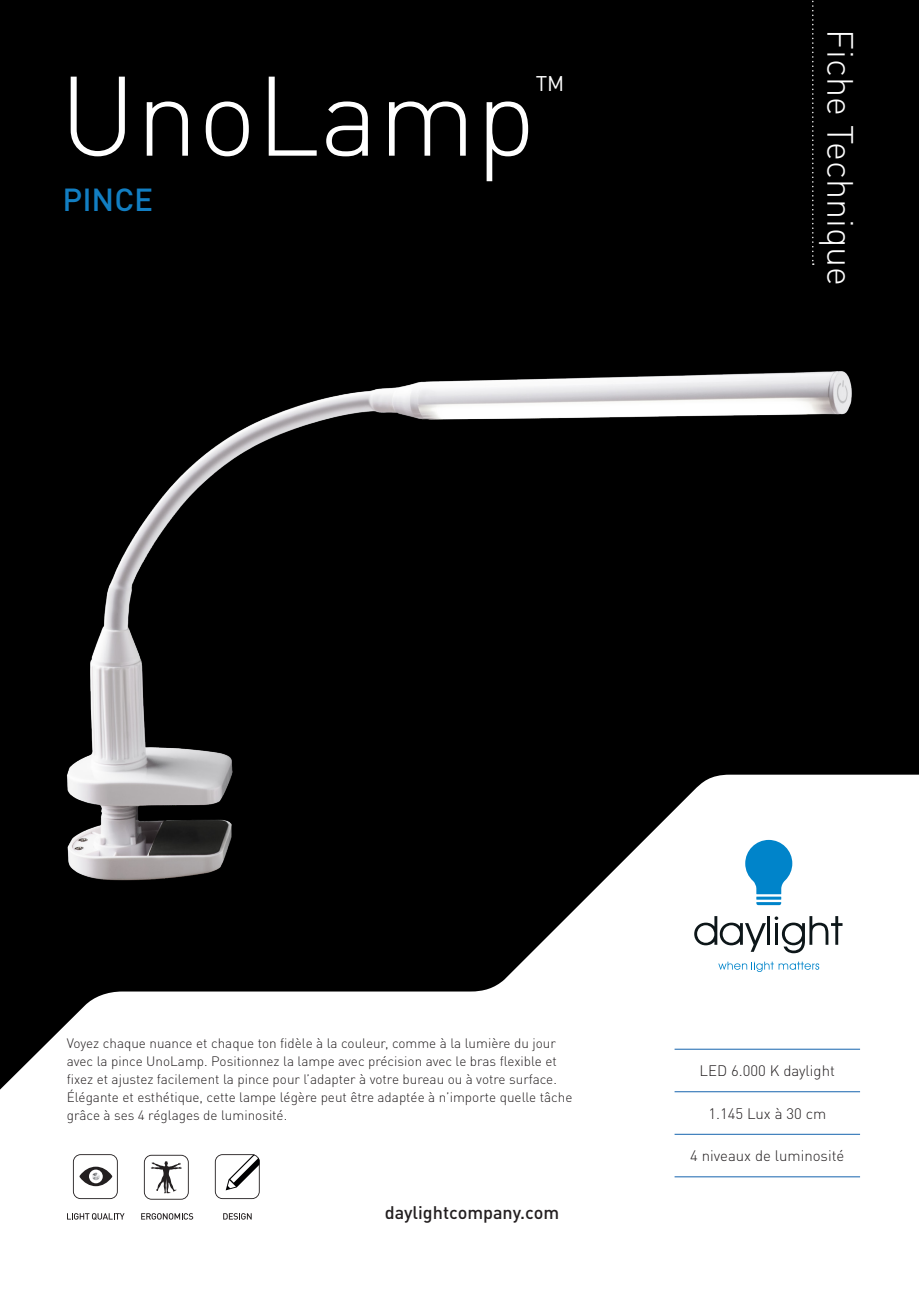
<style>
.page{position:relative;width:919px;height:1289px;background:#fff}
.page>*{position:absolute;margin:0;border:0;box-sizing:border-box;transform-origin:0 0}
.t1{font:300 111px "DIN Pro";color:#fff}
.t2{font:300 36px "DIN Pro";color:#fff}
.t3{font:500 31.5px "DIN Pro";color:#127ec2}
.t4{font:21px "DIN Pro";color:#fff}
.t5{font:500 18px "DIN Pro";color:#231f20}
.t6{font:300 15px "DIN Pro";color:#231f20}
.t7{font:300 13.5px/18px "DIN Pro";color:#231f20}
</style>
<div class="page">
<div style="left:0;top:0;width:918px;height:1288px;background:#000"></div>
<svg style="left:0;top:774px;width:918px;height:514px;fill:#fff"></svg>
<svg style="left:73px;top:1154px;width:45px;height:44px;background:#cfcecf"></svg>
<svg style="left:144px;top:1154px;width:45px;height:45px;background:#d3d2d3"></svg>
<svg style="left:141px;top:1213px;width:52px;height:6px"></svg>
<svg style="left:67px;top:1213px;width:57px;height:6px"></svg>
<svg style="left:223px;top:1213px;width:29px;height:6px"></svg>
<svg style="left:215px;top:1154px;width:45px;height:44px;background:#d1d1d1"></svg>
<svg style="left:718px;top:961px;width:101px;height:10px"></svg>
<svg style="left:774px;top:916px;width:68px;height:37px;background:#c1c4c4"></svg>
<hr style="left:767px;top:916px;width:3px;height:28px;background:#0d1619">
<svg style="left:694px;top:916px;width:72px;height:35px;background:#c5c7c8"></svg>
<img style="left:19px;top:371px;width:880px;height:534px">
<svg style="left:812px;top:0;width:1px;height:265px"></svg>
<hr style="left:674px;top:1048px;width:186px;height:1px;background:#1664ae">
<hr style="left:674px;top:1091px;width:186px;height:1px;background:#1664ae">
<hr style="left:674px;top:1133px;width:186px;height:1px;background:#1664ae">
<hr style="left:674px;top:1176px;width:186px;height:1px;background:#1664ae">
<h1 class="t1" style="left:60px;top:32px;width:477px">UnoLamp</h1>
<h3 class="t4" style="left:535px;top:68px;width:30px">TM</h3>
<p class="t3" style="left:63px;top:175px;width:92px">PINCE</p>
<p class="t2" style="left:867px;top:29px;width:258px;rotate:90deg">Fiche Technique</p>
<p class="t7" style="left:67px;top:1033px;width:507px">Voyez chaque nuance et chaque ton fidèle à la couleur, comme à la lumière du jour avec la pince UnoLamp. Positionnez la lampe avec précision avec le bras flexible et fixez et ajustez facilement la pince pour l’adapter à votre bureau ou à votre surface.<br>Élégante et esthétique, cette lampe légère peut être adaptée à n’importe quelle tâche grâce à ses 4 réglages de luminosité.</p>
<h3 class="t5" style="left:385px;top:1198px;width:176px">daylightcompany.com</h3>
<p class="t6" style="left:699px;top:1059px;width:137px">LED 6.000 K daylight</p>
<p class="t6" style="left:708px;top:1101px;width:119px">1.145 Lux à 30 cm</p>
<p class="t6" style="left:690px;top:1144px;width:156px">4 niveaux de luminosité</p>
</div>
